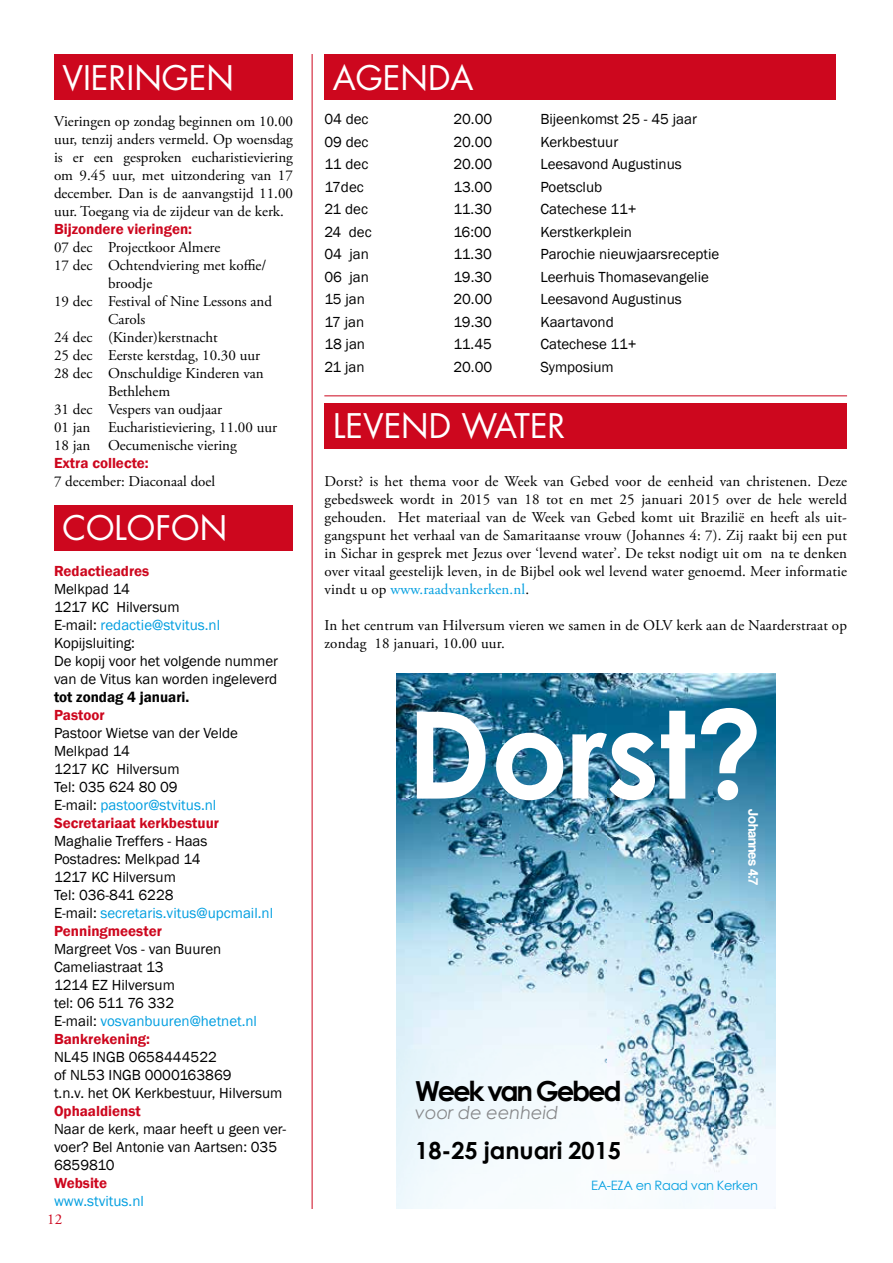
<style>
.page{position:relative;width:893px;height:1263px;background:#fff}
.page>*{position:absolute;margin:0;border:0;box-sizing:border-box;transform-origin:0 0}
.t1{font:700 120.9px "Century Gothic";letter-spacing:-.005em;color:#fff}
.t2{font:33px "Futura";color:#fff}
.t3{font:700 27.6px "Century Gothic";letter-spacing:-.085em;color:#000}
.t4{font:700 23.55px "Century Gothic";letter-spacing:-.005em;color:#000}
.t5{font:italic 17.85px "Century Gothic";letter-spacing:-.005em;color:#87888a}
.t6{font:15px/18px "Adobe Garamond Pro";color:#000;text-align:justify}
.t7{font:15px/18px "Franklin Gothic";color:#000}
.t8{font:600 15px "Franklin Gothic";color:#cd071e}
.t9{font:600 15px "Franklin Gothic";color:#000}
.t10{font:15px "Franklin Gothic";color:#009ee0}
.t11{font:15px "Adobe Garamond";color:#cd071e}
.t12{font:13.35px "Coolvetica";letter-spacing:-.005em;color:#fff}
.t13{font:12.9px "Century Gothic";letter-spacing:-.025em;color:#009ee0}
.s1{color:#009ee0}
.s2{font-weight:600;color:#cd071e}
</style>
<div class="page">
<div style="left:324px;top:54px;width:512px;height:46px;background:#cd071e"></div>
<div style="left:325px;top:403px;width:522px;height:45px;background:#cd071e"></div>
<div style="left:54px;top:54px;width:239px;height:46px;background:#cd071e"></div>
<div style="left:54px;top:505px;width:239px;height:45px;background:#cd071e"></div>
<hr style="left:324px;top:395px;width:523px;height:1px;background:#cd071e">
<hr style="left:312px;top:54px;width:1px;height:1155px;background:#cd071e">
<img style="left:396px;top:673px;width:379px;height:536px">
<h2 class="t2" style="left:63px;top:55px;width:173px">VIERINGEN</h2>
<p class="t6" style="left:54px;top:113px;width:240px">Vieringen op zondag beginnen om 10.00 uur, tenzij anders vermeld. Op woensdag is er een gesproken eucharistieviering om 9.45 uur, met uitzondering van 17 december. Dan is de aanvangstijd 11.00 uur. Toegang via de zijdeur van de kerk.</p>
<p class="t8" style="left:54px;top:220px;width:140px">Bijzondere vieringen:</p>
<p class="t6" style="left:54px;top:239px;width:168px">07 dec Projectkoor Almere</p>
<p class="t6" style="left:54px;top:257px;width:214px">17 dec Ochtendviering met koffie/</p>
<p class="t6" style="left:108px;top:275px;width:46px">broodje</p>
<p class="t6" style="left:54px;top:293px;width:220px">19 dec Festival of Nine Lessons and</p>
<p class="t6" style="left:108px;top:311px;width:39px">Carols</p>
<p class="t6" style="left:54px;top:329px;width:165px">24 dec (Kinder)kerstnacht</p>
<p class="t6" style="left:54px;top:347px;width:208px">25 dec Eerste kerstdag, 10.30 uur</p>
<p class="t6" style="left:54px;top:365px;width:211px">28 dec Onschuldige Kinderen van</p>
<p class="t6" style="left:108px;top:383px;width:64px">Bethlehem</p>
<p class="t6" style="left:54px;top:401px;width:170px">31 dec Vespers van oudjaar</p>
<p class="t6" style="left:54px;top:419px;width:225px">01 jan Eucharistieviering, 11.00 uur</p>
<p class="t6" style="left:54px;top:437px;width:184px">18 jan Oecumenische viering</p>
<p class="t8" style="left:54px;top:454px;width:96px">Extra collecte:</p>
<p class="t6" style="left:54px;top:473px;width:163px">7 december: Diaconaal doel</p>
<h2 class="t2" style="left:63px;top:506px;width:166px">COLOFON</h2>
<p class="t8" style="left:54px;top:562px;width:97px">Redactieadres</p>
<p class="t7" style="left:54px;top:580px;width:226px">Melkpad 14<br>1217 KC Hilversum<br>E-mail: <span class="s1">redactie@stvitus.nl<br></span>Kopijsluiting:<br>De kopij voor het volgende nummer van de Vitus kan worden ingeleverd</p>
<p class="t9" style="left:54px;top:688px;width:137px">tot zondag 4 januari.</p>
<p class="t8" style="left:54px;top:706px;width:52px">Pastoor</p>
<p class="t7" style="left:54px;top:724px;width:186px">Pastoor Wietse van der Velde<br>Melkpad 14<br>1217 KC Hilversum<br>Tel: 035 624 80 09<br>E-mail: <span class="s1">pastoor@stvitus.nl<br></span><span class="s2">Secretariaat kerkbestuur</span></p>
<p class="t7" style="left:54px;top:832px;width:221px">Maghalie Treffers - Haas<br>Postadres: Melkpad 14<br>1217 KC Hilversum<br>Tel: 036-841 6228<br>E-mail: <span class="s1">secretaris.vitus@upcmail.nl<br></span><span class="s2">Penningmeester</span></p>
<p class="t7" style="left:54px;top:940px;width:205px">Margreet Vos - van Buuren<br>Cameliastraat 13<br>1214 EZ Hilversum<br>tel: 06 511 76 332<br>E-mail: <span class="s1">vosvanbuuren@hetnet.nl<br></span><span class="s2">Bankrekening:</span></p>
<p class="t7" style="left:54px;top:1048px;width:230px">NL45 INGB 0658444522<br>of NL53 INGB 0000163869<br>t.n.v. het OK Kerkbestuur, Hilversum</p>
<p class="t8" style="left:54px;top:1102px;width:88px">Ophaaldienst</p>
<p class="t7" style="left:54px;top:1120px;width:234px">Naar de kerk, maar heeft u geen ver&shy;voer? Bel Antonie van Aartsen: 035<br>6859810</p>
<p class="t8" style="left:54px;top:1174px;width:55px">Website</p>
<p class="t10" style="left:54px;top:1192px;width:91px">www.stvitus.nl</p>
<p class="t11" style="left:47px;top:1211px;width:16px">12</p>
<h2 class="t2" style="left:333px;top:55px;width:142px">AGENDA</h2>
<p class="t7" style="left:324px;top:111px;width:46px">04 dec</p>
<p class="t7" style="left:453px;top:111px;width:40px">20.00</p>
<p class="t7" style="left:540px;top:111px;width:158px">Bijeenkomst 25 - 45 jaar</p>
<p class="t7" style="left:324px;top:133px;width:46px">09 dec</p>
<p class="t7" style="left:453px;top:133px;width:40px">20.00</p>
<p class="t7" style="left:540px;top:133px;width:79px">Kerkbestuur</p>
<p class="t7" style="left:324px;top:156px;width:45px">11 dec</p>
<p class="t7" style="left:453px;top:156px;width:40px">20.00</p>
<p class="t7" style="left:540px;top:156px;width:143px">Leesavond Augustinus</p>
<p class="t7" style="left:324px;top:178px;width:41px">17dec</p>
<p class="t7" style="left:453px;top:178px;width:40px">13.00</p>
<p class="t7" style="left:540px;top:178px;width:63px">Poetsclub</p>
<p class="t7" style="left:324px;top:201px;width:45px">21 dec</p>
<p class="t7" style="left:453px;top:201px;width:40px">11.30</p>
<p class="t7" style="left:540px;top:201px;width:98px">Catechese 11+</p>
<p class="t7" style="left:324px;top:223px;width:49px">24 dec</p>
<p class="t7" style="left:453px;top:223px;width:40px">16:00</p>
<p class="t7" style="left:540px;top:223px;width:93px">Kerstkerkplein</p>
<p class="t7" style="left:324px;top:246px;width:46px">04 jan</p>
<p class="t7" style="left:453px;top:246px;width:40px">11.30</p>
<p class="t7" style="left:540px;top:246px;width:181px">Parochie nieuwjaarsreceptie</p>
<p class="t7" style="left:324px;top:268px;width:46px">06 jan</p>
<p class="t7" style="left:453px;top:268px;width:40px">19.30</p>
<p class="t7" style="left:540px;top:268px;width:170px">Leerhuis Thomasevangelie</p>
<p class="t7" style="left:324px;top:291px;width:42px">15 jan</p>
<p class="t7" style="left:453px;top:291px;width:40px">20.00</p>
<p class="t7" style="left:540px;top:291px;width:143px">Leesavond Augustinus</p>
<p class="t7" style="left:324px;top:313px;width:41px">17 jan</p>
<p class="t7" style="left:453px;top:313px;width:40px">19.30</p>
<p class="t7" style="left:540px;top:313px;width:75px">Kaartavond</p>
<p class="t7" style="left:324px;top:336px;width:42px">18 jan</p>
<p class="t7" style="left:453px;top:336px;width:40px">11.45</p>
<p class="t7" style="left:540px;top:336px;width:98px">Catechese 11+</p>
<p class="t7" style="left:324px;top:358px;width:42px">21 jan</p>
<p class="t7" style="left:453px;top:358px;width:40px">20.00</p>
<p class="t7" style="left:540px;top:358px;width:75px">Symposium</p>
<h2 class="t2" style="left:333px;top:404px;width:234px">LEVEND WATER</h2>
<p class="t6" style="left:325px;top:473px;width:524px">Dorst? is het thema voor de Week van Gebed voor de eenheid van christenen. Deze gebedsweek wordt in 2015 van 18 tot en met 25 januari 2015 over de hele wereld gehouden. Het materiaal van de Week van Gebed komt uit Brazilië en heeft als uit&shy;gangspunt het verhaal van de Samaritaanse vrouw (Johannes 4: 7). Zij raakt bij een put in Sichar in gesprek met Jezus over ‘levend water’. De tekst nodigt uit om na te denken over vitaal geestelijk leven, in de Bijbel ook wel levend water genoemd. Meer informatie vindt u op <span class="s1">www.raadvankerken.nl</span>.</p>
<p class="t6" style="left:325px;top:617px;width:524px">In het centrum van Hilversum vieren we samen in de OLV kerk aan de Naarderstraat op zondag 18 januari, 10.00 uur.</p>
<h1 class="t1" style="left:407px;top:679px;width:357px">Dorst?</h1>
<p class="t12" style="left:760px;top:809px;width:77px;rotate:90deg">Johannes 4:7</p>
<h3 class="t3" style="left:415px;top:1074px;width:208px">Week van Gebed</h3>
<p class="t5" style="left:415px;top:1102px;width:145px">voor de eenheid</p>
<h3 class="t4" style="left:415px;top:1135px;width:207px">18-25 januari 2015</h3>
<p class="t13" style="left:591px;top:1177px;width:169px">EA-EZA en Raad van Kerken</p>
</div>
